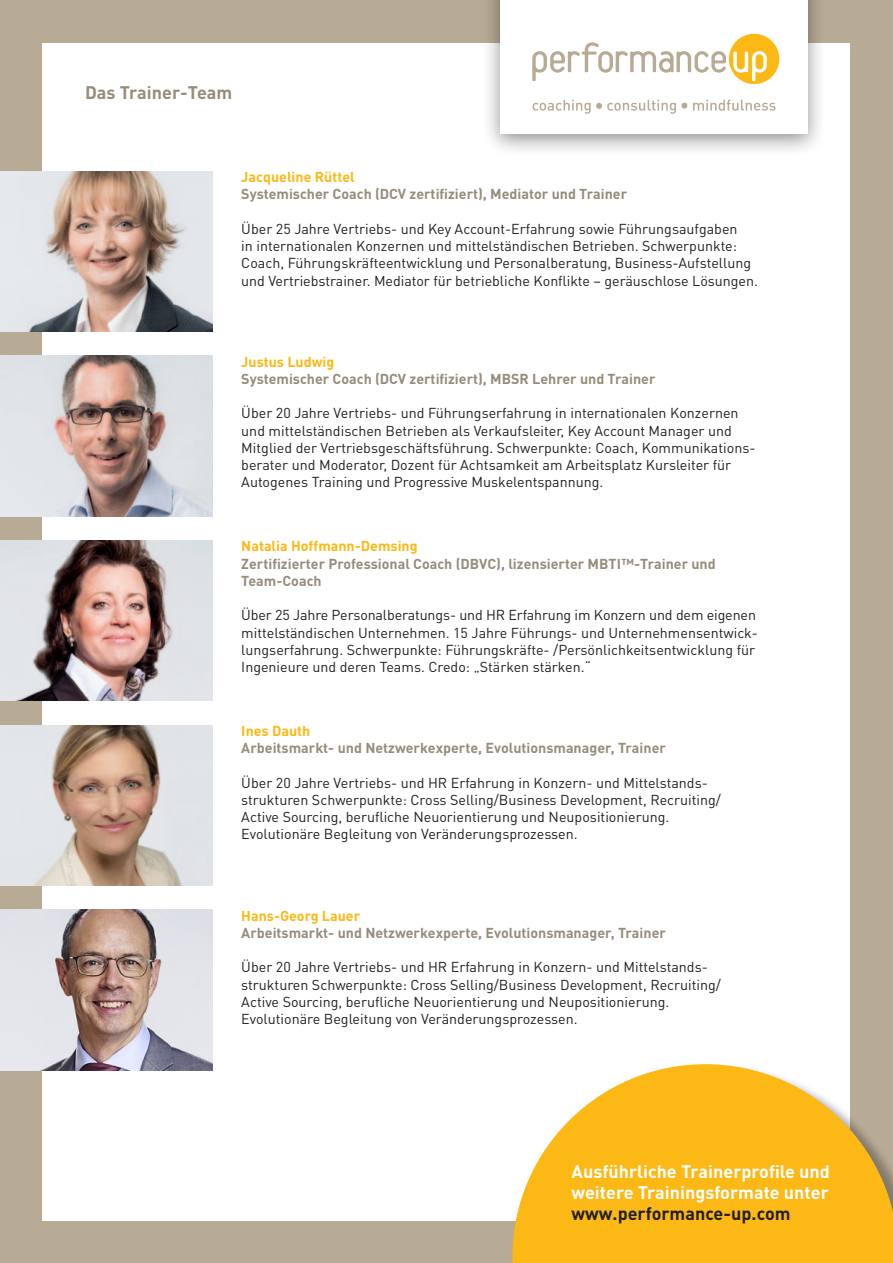
<style>
.page{position:relative;width:893px;height:1263px;background:#b8ab95}
.page>*{position:absolute;margin:0;border:0;box-sizing:border-box;transform-origin:0 0}
.t1{font:700 18px/21px "DIN Pro";color:#fff}
.t2{font:700 18px "DIN Pro";color:#231f20}
.t3{font:700 18px "DIN Pro";color:#968c7b}
.t4{font:14.25px/17.2px "DIN Pro";color:#231f20}
.t5{font:700 14.25px/17.2px "DIN Pro";color:#968c7b}
.t6{font:700 14.25px "DIN Pro";color:#fcb814}
</style>
<div class="page">
<div style="left:43px;top:43px;width:807px;height:1177px;background:#fff"></div>
<img style="left:0;top:540px;width:213px;height:161px">
<div style="left:482px;top:0;width:344px;height:157px;background:#231f20;opacity:.5"></div>
<div style="left:501px;top:0;width:307px;height:134px;background:#fff"></div>
<div style="left:729px;top:34px;width:50px;height:50px;background:#fcb814;border-radius:50%"></div>
<svg style="left:733px;top:51px;width:34px;height:30px"></svg>
<svg style="left:693px;top:100px;width:83px;height:11px"></svg>
<svg style="left:533px;top:100px;width:154px;height:14px"></svg>
<svg style="left:532px;top:42px;width:194px;height:39px"></svg>
<svg style="left:512px;top:1064px;width:381px;height:199px;fill:#fcb814"></svg>
<img style="left:0;top:171px;width:213px;height:161px">
<img style="left:0;top:356px;width:213px;height:160px">
<img style="left:0;top:725px;width:213px;height:160px">
<img style="left:0;top:910px;width:213px;height:160px">
<p class="t3" style="left:85px;top:80px;width:149px">Das Trainer-Team</p>
<p class="t6" style="left:241px;top:167px;width:115px">Jacqueline Rüttel</p>
<p class="t5" style="left:241px;top:185px;width:387px">Systemischer Coach (DCV zertifiziert), Mediator und Trainer</p>
<p class="t4" style="left:241px;top:219px;width:518px">Über 25 Jahre Vertriebs- und Key Account-Erfahrung sowie Führungsaufgaben<br>in internationalen Konzernen und mittelständischen Betrieben. Schwerpunkte:<br>Coach, Führungskräfteentwicklung und Personalberatung, Business-Aufstellung und Vertriebstrainer. Mediator für betriebliche Konflikte – geräuschlose Lösungen.</p>
<p class="t6" style="left:241px;top:352px;width:95px">Justus Ludwig</p>
<p class="t5" style="left:241px;top:370px;width:416px">Systemischer Coach (DCV zertifiziert), MBSR Lehrer und Trainer</p>
<p class="t4" style="left:241px;top:404px;width:516px">Über 20 Jahre Vertriebs- und Führungserfahrung in internationalen Konzernen und mittelständischen Betrieben als Verkaufsleiter, Key Account Manager und Mitglied der Vertriebsgeschäftsführung. Schwerpunkte: Coach, Kommunikations&shy;berater und Moderator, Dozent für Achtsamkeit am Arbeitsplatz Kursleiter für Autogenes Training und Progressive Muskelentspannung.</p>
<p class="t6" style="left:241px;top:536px;width:178px">Natalia Hoffmann-Demsing</p>
<p class="t5" style="left:241px;top:554px;width:476px">Zertifizierter Professional Coach (DBVC), lizensierter MBTI™-Trainer und<br>Team-Coach</p>
<p class="t4" style="left:241px;top:606px;width:518px">Über 25 Jahre Personalberatungs- und HR Erfahrung im Konzern und dem eigenen mittelständischen Unternehmen. 15 Jahre Führungs- und Unternehmensentwick&shy;lungserfahrung. Schwerpunkte: Führungskräfte- /Persönlichkeitsentwicklung für Ingenieure und deren Teams. Credo: „Stärken stärken.“</p>
<p class="t6" style="left:241px;top:721px;width:71px">Ines Dauth</p>
<p class="t5" style="left:241px;top:739px;width:426px">Arbeitsmarkt- und Netzwerkexperte, Evolutionsmanager, Trainer</p>
<p class="t4" style="left:241px;top:773px;width:481px">Über 20 Jahre Vertriebs- und HR Erfahrung in Konzern- und Mittelstands&shy;strukturen Schwerpunkte: Cross Selling/Business Development, Recruiting/ Active Sourcing, berufliche Neuorientierung und Neupositionierung.<br>Evolutionäre Begleitung von Veränderungsprozessen.</p>
<p class="t6" style="left:241px;top:906px;width:120px">Hans-Georg Lauer</p>
<p class="t5" style="left:241px;top:923px;width:426px">Arbeitsmarkt- und Netzwerkexperte, Evolutionsmanager, Trainer</p>
<p class="t4" style="left:241px;top:958px;width:481px">Über 20 Jahre Vertriebs- und HR Erfahrung in Konzern- und Mittelstands&shy;strukturen Schwerpunkte: Cross Selling/Business Development, Recruiting/ Active Sourcing, berufliche Neuorientierung und Neupositionierung.<br>Evolutionäre Begleitung von Veränderungsprozessen.</p>
<p class="t1" style="left:572px;top:1160px;width:260px">Ausführliche Trainerprofile und weitere Trainingsformate unter</p>
<p class="t2" style="left:572px;top:1201px;width:221px">www.performance-up.com</p>
</div>
